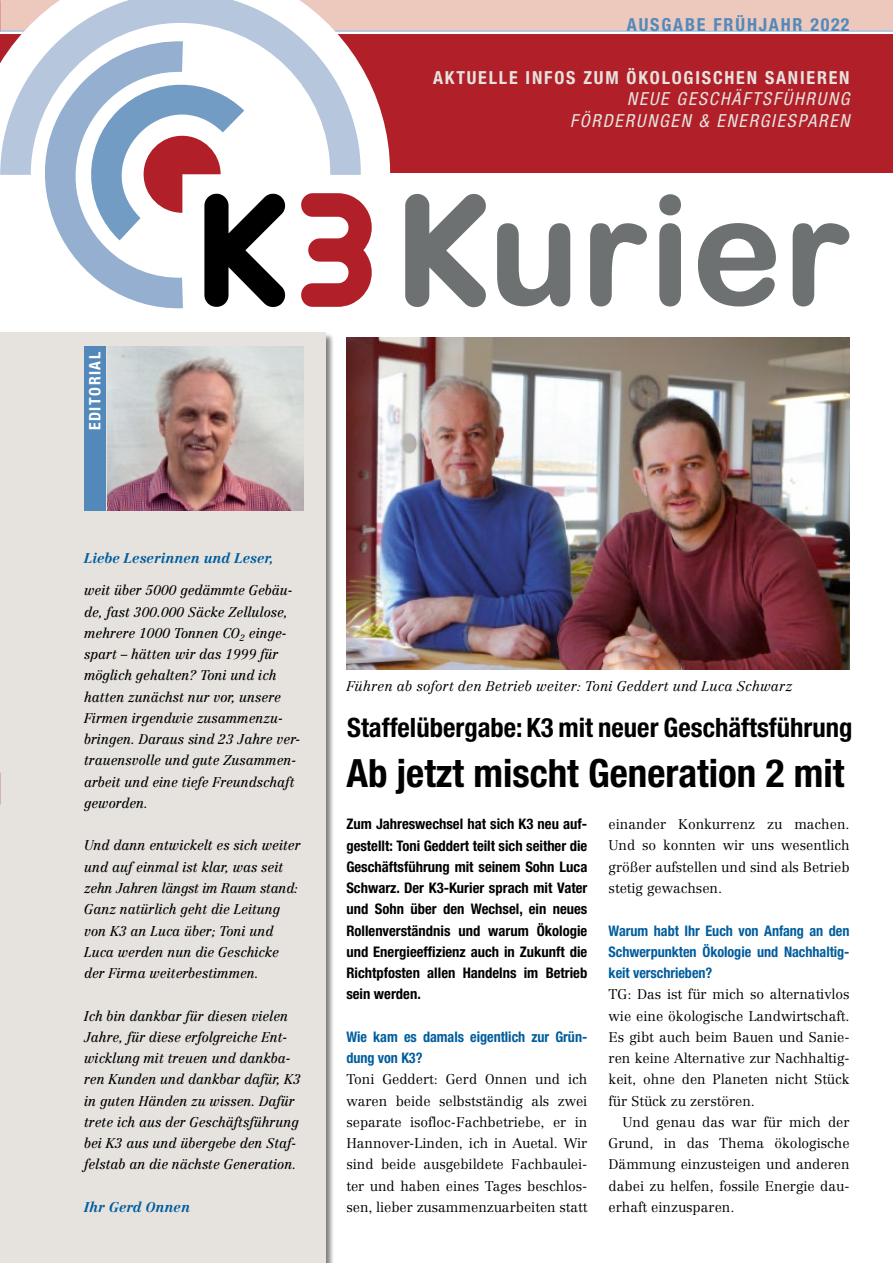
<style>
.page{position:relative;width:893px;height:1263px;background:#fff}
.page>*{position:absolute;margin:0;border:0;box-sizing:border-box;transform-origin:0 0}
.t1{font:700 condensed 39px "Helvetica Neue LT Pro";color:#000}
.t2{font:700 condensed 26.7px "Helvetica Neue LT Pro";color:#000}
.t3{font:italic condensed 18px/21.3px "Helvetica Neue LT Pro";letter-spacing:.1em;color:#e6e3df;text-align:right}
.t4{font:700 condensed 18px "Helvetica Neue LT Pro";letter-spacing:.1em;color:#e6e3df}
.t5{font:700 condensed 18px "Helvetica Neue LT Pro";letter-spacing:.1em;color:#5289ba}
.t6{font:700 condensed 15.75px "Helvetica Neue LT Pro";color:#fff}
.t7{font:700 condensed 14.7px/21.3px "Helvetica Neue LT Pro";color:#000;text-align:justify}
.t8{font:700 condensed 14.7px/21.3px "Helvetica Neue LT Pro";letter-spacing:-.005em;color:#005d9d}
.t9{font:italic 13.8px/21.3px "Centennial LT";letter-spacing:-.005em;color:#000;scale:.95 1}
.t10{font:300 13.8px/21.3px "Centennial LT";color:#000;text-align:justify}
.t11{font:italic 300 13.8px "Centennial LT";color:#000}
.t12{font:italic 700 13.8px "Centennial LT";color:#005d9d}
</style>
<div class="page">
<div style="left:0;top:0;width:893px;height:32px;background:#edc8bd"></div>
<hr style="left:0;top:31px;width:893px;height:1px;background:#b5c6dd">
<div style="left:0;top:32px;width:893px;height:140px;background:#b12029"></div>
<svg style="left:285px;top:30px;width:105px;height:266px"></svg>
<hr style="left:0;top:32px;width:893px;height:2px;background:#fff">
<svg style="left:405px;top:194px;width:81px;height:113px"></svg>
<svg style="left:0;top:0;width:361px;height:175px;background:#e0e0e8"></svg>
<svg style="left:0;top:40px;width:183px;height:269px;fill:#fff"></svg>
<svg style="left:81px;top:76px;width:204px;height:231px"></svg>
<svg style="left:301px;top:193px;width:71px;height:114px"></svg>
<div style="left:0;top:332px;width:334px;height:931px;background:#000;opacity:.5"></div>
<div style="left:0;top:333px;width:325px;height:930px;background:#e6e3df"></div>
<div style="left:84px;top:346px;width:21px;height:164px;background:#5289ba"></div>
<svg style="left:497px;top:194px;width:279px;height:113px"></svg>
<svg style="left:792px;top:223px;width:58px;height:84px"></svg>
<img style="left:346px;top:337px;width:504px;height:333px">
<img style="left:108px;top:346px;width:196px;height:164px">
<h3 class="t5" style="left:627px;top:14px;width:36px">Ausgabe</h3>
<h3 class="t5" style="left:713px;top:14px;width:46px">Frühjahr</h3>
<h3 class="t5" style="left:810px;top:14px;width:41px">2022</h3>
<h3 class="t4" style="left:433px;top:67px;width:56px">Aktuelle</h3>
<h3 class="t4" style="left:526px;top:67px;width:211px">Infos zum Ökologischen</h3>
<h3 class="t4" style="left:765px;top:67px;width:23px">Sanieren</h3>
<h3 class="t3" style="left:570px;top:89px;width:281px">NEUE GESCHÄFTSFÜHRUNG<br>FÖRDERUNGEN &amp; ENERGIESPAREN</h3>
<p class="t6" style="left:85px;top:430px;width:79px;rotate:-90deg">Editorial</p>
<p class="t12" style="left:84px;top:550px;width:191px">Liebe Leserinnen und Leser,</p>
<p class="t9" style="left:84px;top:580px;width:229px">weit über 5000 gedämmte Gebäu&shy;de, fast 300.000 Säcke Zellulose, mehrere 1000 Tonnen CO<sub>2</sub> einge&shy;spart – hätten wir das 1999 für möglich gehalten? Toni und ich hatten zunächst nur vor, unsere<br>Firmen irgendwie zusammenzu&shy;bringen. Daraus sind 23 Jahre ver&shy;trauensvolle und gute Zusammen&shy;arbeit und eine tiefe Freundschaft geworden.</p>
<p class="t9" style="left:84px;top:835px;width:229px">Und dann entwickelt es sich weiter und auf einmal ist klar, was seit zehn Jahren längst im Raum stand:<br>Ganz natürlich geht die Leitung von K3 an Luca über; Toni und<br>Luca werden nun die Geschicke der Firma weiterbestimmen.</p>
<p class="t9" style="left:84px;top:1005px;width:230px">Ich bin dankbar für diesen vielen Jahre, für diese erfolgreiche Ent&shy;wicklung mit treuen und dankba&shy;ren Kunden und dankbar dafür, K3 in guten Händen zu wissen. Dafür trete ich aus der Geschäftsführung bei K3 aus und übergebe den Staf&shy;felstab an die nächste Generation.</p>
<p class="t12" style="left:84px;top:1199px;width:107px">Ihr Gerd Onnen</p>
<p class="t11" style="left:346px;top:678px;width:447px">Führen ab sofort den Betrieb weiter: Toni Geddert und Luca Schwarz</p>
<h2 class="t2" style="left:347px;top:711px;width:507px">Staffelübergabe: K3 mit neuer Geschäftsführung</h2>
<h1 class="t1" style="left:346px;top:749px;width:499px">Ab jetzt mischt Generation 2 mit</h1>
<p class="t7" style="left:346px;top:813px;width:242px">Zum Jahreswechsel hat sich K3 neu auf&shy;gestellt: Toni Geddert teilt sich seither die Geschäftsführung mit seinem Sohn Luca Schwarz. Der K3-Kurier sprach mit Vater und Sohn über den Wechsel, ein neues Rollenverständnis und warum Ökologie und Energieeffizienz auch in Zukunft die Richtpfosten allen Handelns im Betrieb sein werden.</p>
<p class="t8" style="left:346px;top:1026px;width:242px">Wie kam es damals eigentlich zur Grün&shy;dung von K3?</p>
<p class="t10" style="left:346px;top:1069px;width:242px">Toni Geddert: Gerd Onnen und ich waren beide selbstständig als zwei separate isofloc-Fachbetriebe, er in Hannover-Linden, ich in Auetal. Wir sind beide ausgebildete Fachbaulei&shy;ter und haben eines Tages beschlos&shy;sen, lieber zusammenzuarbeiten statt</p>
<p class="t10" style="left:609px;top:814px;width:242px">einander Konkurrenz zu machen.<br>Und so konnten wir uns wesentlich größer aufstellen und sind als Betrieb stetig gewachsen.</p>
<p class="t8" style="left:609px;top:919px;width:242px;text-align:justify">Warum habt Ihr Euch von Anfang an den Schwerpunkten Ökologie und Nachhaltig&shy;keit verschrieben?</p>
<p class="t10" style="left:609px;top:984px;width:242px">TG: Das ist für mich so alternativlos wie eine ökologische Landwirtschaft.<br>Es gibt auch beim Bauen und Sanie&shy;ren keine Alternative zur Nachhaltig&shy;keit, ohne den Planeten nicht Stück für Stück zu zerstören.</p>
<p class="t10" style="left:609px;top:1111px;width:242px;text-indent:14px">Und genau das war für mich der Grund, in das Thema ökologische Dämmung einzusteigen und anderen dabei zu helfen, fossile Energie dau&shy;erhaft einzusparen.</p>
</div>
